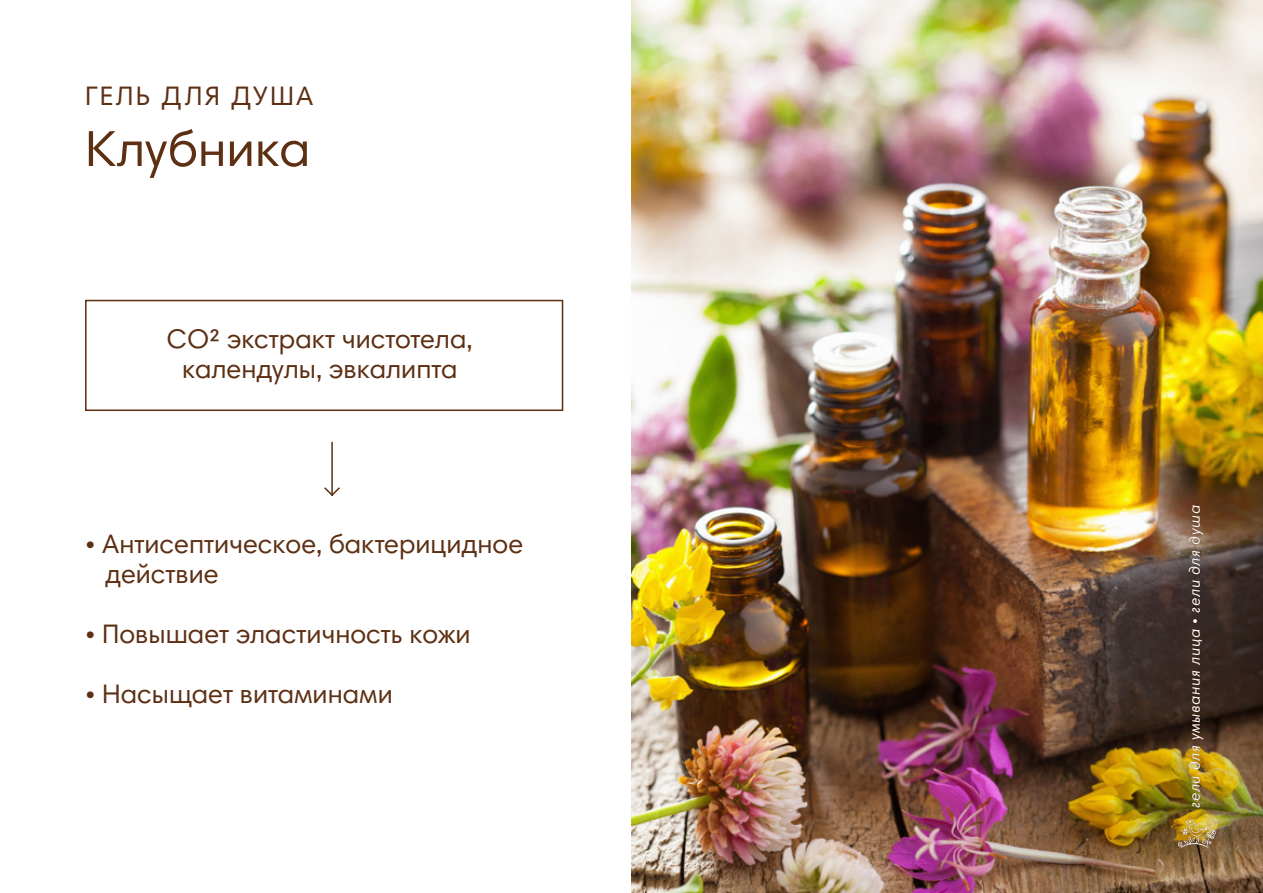
<style>
.page{position:relative;width:1263px;height:893px;background:#fff}
.page>*{position:absolute;margin:0;border:0;box-sizing:border-box;transform-origin:0 0}
.t1{font:51px "Harmonia Sans Pro Cyr";color:#5d2f13}
.t2{font:27px/30px "Harmonia Sans Pro Cyr";color:#5d2f13;text-align:center}
.t3{font:27px "Harmonia Sans Pro Cyr";letter-spacing:.08em;color:#5d2f13}
.t4{font:italic 15px "Harmonia Sans Pro Cyr";letter-spacing:.06em;color:#fff}
</style>
<div class="page">
<img style="left:631px;top:0;width:632px;height:893px">
<div style="left:85px;top:300px;width:478px;height:111px;border:2px solid #5d2f13"></div>
<hr style="left:331px;top:442px;width:2px;height:53px;background:#5d2f13">
<svg style="left:324px;top:486px;width:16px;height:10px"></svg>
<svg style="left:1178px;top:819px;width:38px;height:29px"></svg>
<p class="t3" style="left:85px;top:79px;width:230px">ГЕЛЬ ДЛЯ ДУША</p>
<h1 class="t1" style="left:85px;top:117px;width:227px">Клубника</h1>
<p class="t2" style="left:167px;top:324px;width:307px">СО2 экстракт чистотела, календулы, эвкалипта</p>
<p class="t2" style="left:105px;top:528px;width:419px;text-align:left;text-indent:-20px">• Антисептическое, бактерицидное действие</p>
<p class="t2" style="left:85px;top:618px;width:387px">• Повышает эластичность кожи</p>
<p class="t2" style="left:85px;top:678px;width:309px">• Насыщает витаминами</p>
<p class="t4" style="left:1185px;top:808px;width:304px;rotate:-90deg">гели для умывания лица • гели для душа</p>
</div>
